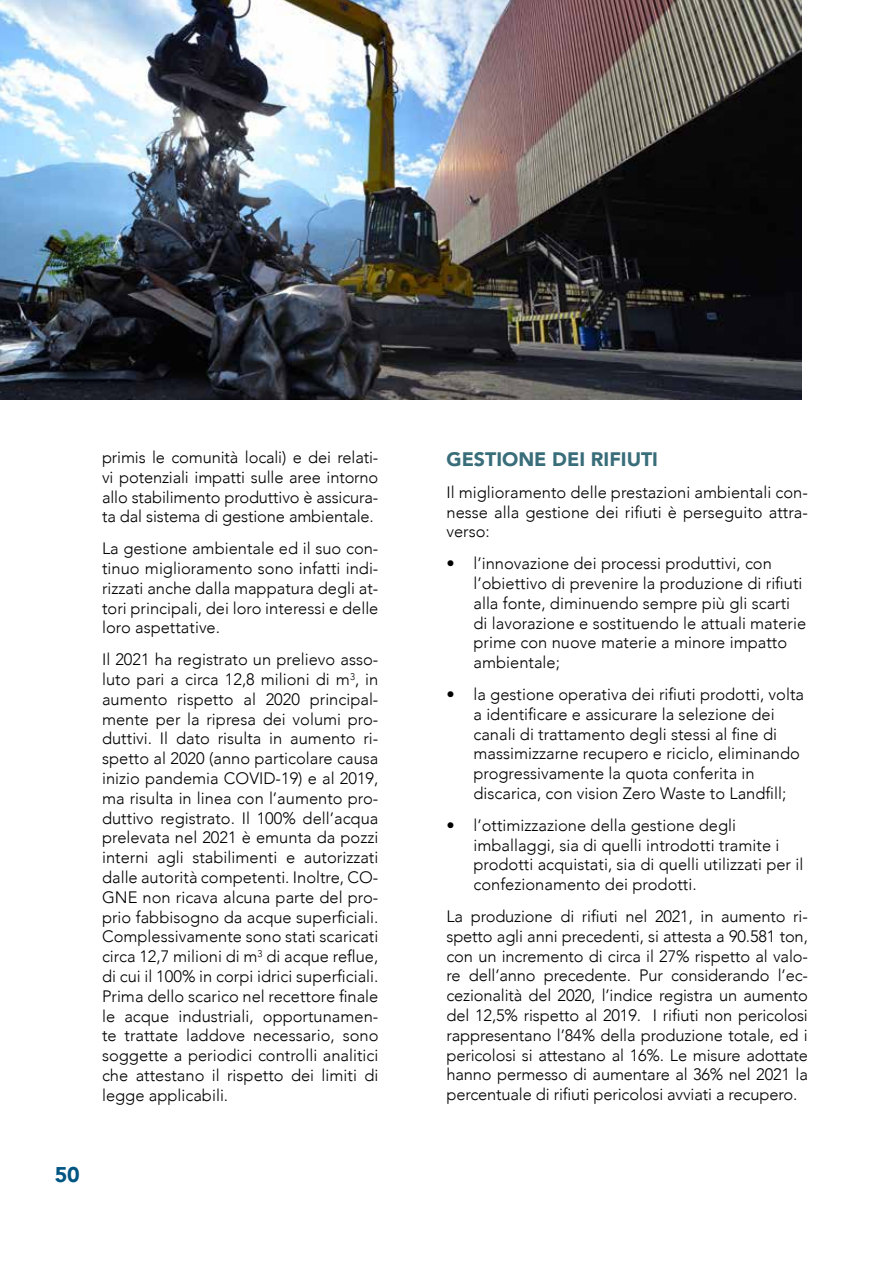
<style>
.page{position:relative;width:893px;height:1263px;background:#fff}
.page>*{position:absolute;margin:0;border:0;box-sizing:border-box;transform-origin:0 0}
.t1{font:900 21.3px "Avenir";color:#005583}
.t2{font:900 19.5px "Avenir";color:#386d79}
.t3{font:300 16.5px/19.8px "Avenir";color:#000;text-align:justify}
</style>
<div class="page">
<img style="left:0;top:0;width:801px;height:400px">
<p class="t3" style="left:102px;top:447px;width:278px">primis le comunità locali) e dei relati&shy;vi potenziali impatti sulle aree intorno allo stabilimento produttivo è assicura&shy;ta dal sistema di gestione ambientale.</p>
<p class="t3" style="left:102px;top:539px;width:278px">La gestione ambientale ed il suo con&shy;tinuo miglioramento sono infatti indi&shy;rizzati anche dalla mappatura degli at&shy;tori principali, dei loro interessi e delle loro aspettative.</p>
<p class="t3" style="left:102px;top:650px;width:278px">Il 2021 ha registrato un prelievo asso&shy;luto pari a circa 12,8 milioni di m<sup>3</sup>, in aumento rispetto al 2020 principal&shy;mente per la ripresa dei volumi pro&shy;duttivi. Il dato risulta in aumento ri&shy;spetto al 2020 (anno particolare causa inizio pandemia COVID-19) e al 2019, ma risulta in linea con l’aumento pro&shy;duttivo registrato. Il 100% dell’acqua prelevata nel 2021 è emunta da pozzi interni agli stabilimenti e autorizzati dalle autorità competenti. Inoltre, CO-GNE non ricava alcuna parte del pro&shy;prio fabbisogno da acque superficiali.<br>Complessivamente sono stati scaricati circa 12,7 milioni di m<sup>3</sup> di acque reflue, di cui il 100% in corpi idrici superficiali.<br>Prima dello scarico nel recettore finale le acque industriali, opportunamen&shy;te trattate laddove necessario, sono soggette a periodici controlli analitici che attestano il rispetto dei limiti di legge applicabili.</p>
<p class="t1" style="left:55px;top:1156px;width:27px">50</p>
<p class="t2" style="left:446px;top:442px;width:213px">GESTIONE DEI RIFIUTI</p>
<p class="t3" style="left:446px;top:482px;width:363px">Il miglioramento delle prestazioni ambientali con&shy;nesse alla gestione dei rifiuti è perseguito attra&shy;verso:</p>
<p class="t3" style="left:473px;top:554px;width:334px;text-align:left;text-indent:-27px">• l’innovazione dei processi produttivi, con l’obiettivo di prevenire la produzione di rifiuti alla fonte, diminuendo sempre più gli scarti di lavorazione e sostituendo le attuali materie prime con nuove materie a minore impatto ambientale;</p>
<p class="t3" style="left:473px;top:684px;width:332px;text-align:left;text-indent:-27px">• la gestione operativa dei rifiuti prodotti, volta a identificare e assicurare la selezione dei canali di trattamento degli stessi al fine di massimizzarne recupero e riciclo, eliminando progressivamente la quota conferita in discarica, con vision Zero Waste to Landfill;</p>
<p class="t3" style="left:473px;top:815px;width:331px;text-align:left;text-indent:-27px">• l’ottimizzazione della gestione degli imballaggi, sia di quelli introdotti tramite i prodotti acquistati, sia di quelli utilizzati per il confezionamento dei prodotti.</p>
<p class="t3" style="left:446px;top:906px;width:363px">La produzione di rifiuti nel 2021, in aumento ri&shy;spetto agli anni precedenti, si attesta a 90.581 ton, con un incremento di circa il 27% rispetto al valo&shy;re dell’anno precedente. Pur considerando l’ec&shy;cezionalità del 2020, l’indice registra un aumento del 12,5% rispetto al 2019. I rifiuti non pericolosi rappresentano l’84% della produzione totale, ed i pericolosi si attestano al 16%. Le misure adottate hanno permesso di aumentare al 36% nel 2021 la percentuale di rifiuti pericolosi avviati a recupero.</p>
</div>
